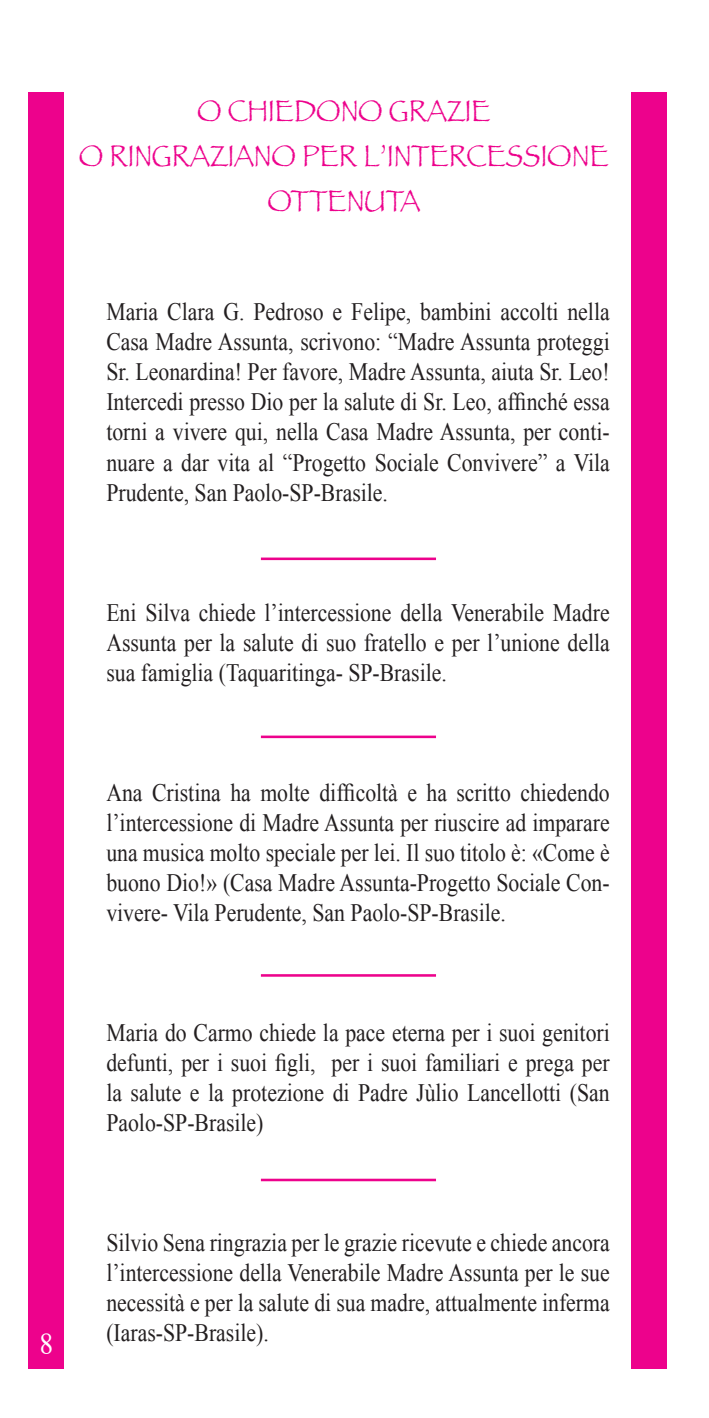
<style>
.page{position:relative;width:709px;height:1418px;background:#fff}
.page>*{position:absolute;margin:0;border:0;box-sizing:border-box;transform-origin:0 0}
.t1{font:31.25px/45px "Papyrus";color:#ed028c;text-align:center;scale:.86 1}
.t2{font:30px "Times";color:#fff;scale:.9 1}
.t3{font:25px/30px "Times New Roman";color:#231f20;text-align:justify;scale:.87 1}
</style>
<div class="page">
<div style="left:28px;top:92px;width:36px;height:1276px;background:#ed028c"></div>
<div style="left:631px;top:92px;width:35px;height:1276px;background:#ed028c"></div>
<hr style="left:261px;top:557px;width:175px;height:3px;background:#ed028c">
<hr style="left:261px;top:735px;width:175px;height:3px;background:#ed028c">
<hr style="left:261px;top:974px;width:175px;height:2px;background:#ed028c">
<hr style="left:261px;top:1178px;width:175px;height:3px;background:#ed028c">
<p class="t1" style="left:197px;top:88px;width:343px">O CHIEDONO GRAZIE</p>
<p class="t1" style="left:79px;top:133px;width:617px">O RINGRAZIANO PER L’INTERCESSIONE<br>OTTENUTA</p>
<p class="t3" style="left:106px;top:297px;width:580px">Maria Clara G. Pedroso e Felipe, bambini accolti nella Casa Madre Assunta, scrivono: “Madre Assunta proteggi Sr. Leonardina! Per favore, Madre Assunta, aiuta Sr. Leo!<br>Intercedi presso Dio per la salute di Sr. Leo, affinché essa torni a vivere qui, nella Casa Madre Assunta, per conti&shy;nuare a dar vita al “Progetto Sociale Convivere” a Vila Prudente, San Paolo-SP-Brasile.</p>
<p class="t3" style="left:106px;top:597px;width:580px">Eni Silva chiede l’intercessione della Venerabile Madre Assunta per la salute di suo fratello e per l’unione della sua famiglia (Taquaritinga- SP-Brasile.</p>
<p class="t3" style="left:106px;top:777px;width:580px">Ana Cristina ha molte difficoltà e ha scritto chiedendo l’intercessione di Madre Assunta per riuscire ad imparare una musica molto speciale per lei. Il suo titolo è: «Come è buono Dio!» (Casa Madre Assunta-Progetto Sociale Con&shy;vivere- Vila Perudente, San Paolo-SP-Brasile.</p>
<p class="t2" style="left:40px;top:1315px;width:16px">8</p>
<p class="t3" style="left:106px;top:1017px;width:580px">Maria do Carmo chiede la pace eterna per i suoi genitori defunti, per i suoi figli, per i suoi familiari e prega per la salute e la protezione di Padre Jùlio Lancellotti (San Paolo-SP-Brasile)</p>
<p class="t3" style="left:106px;top:1227px;width:580px">Silvio Sena ringrazia per le grazie ricevute e chiede ancora l’intercessione della Venerabile Madre Assunta per le sue necessità e per la salute di sua madre, attualmente inferma (Iaras-SP-Brasile).</p>
</div>
